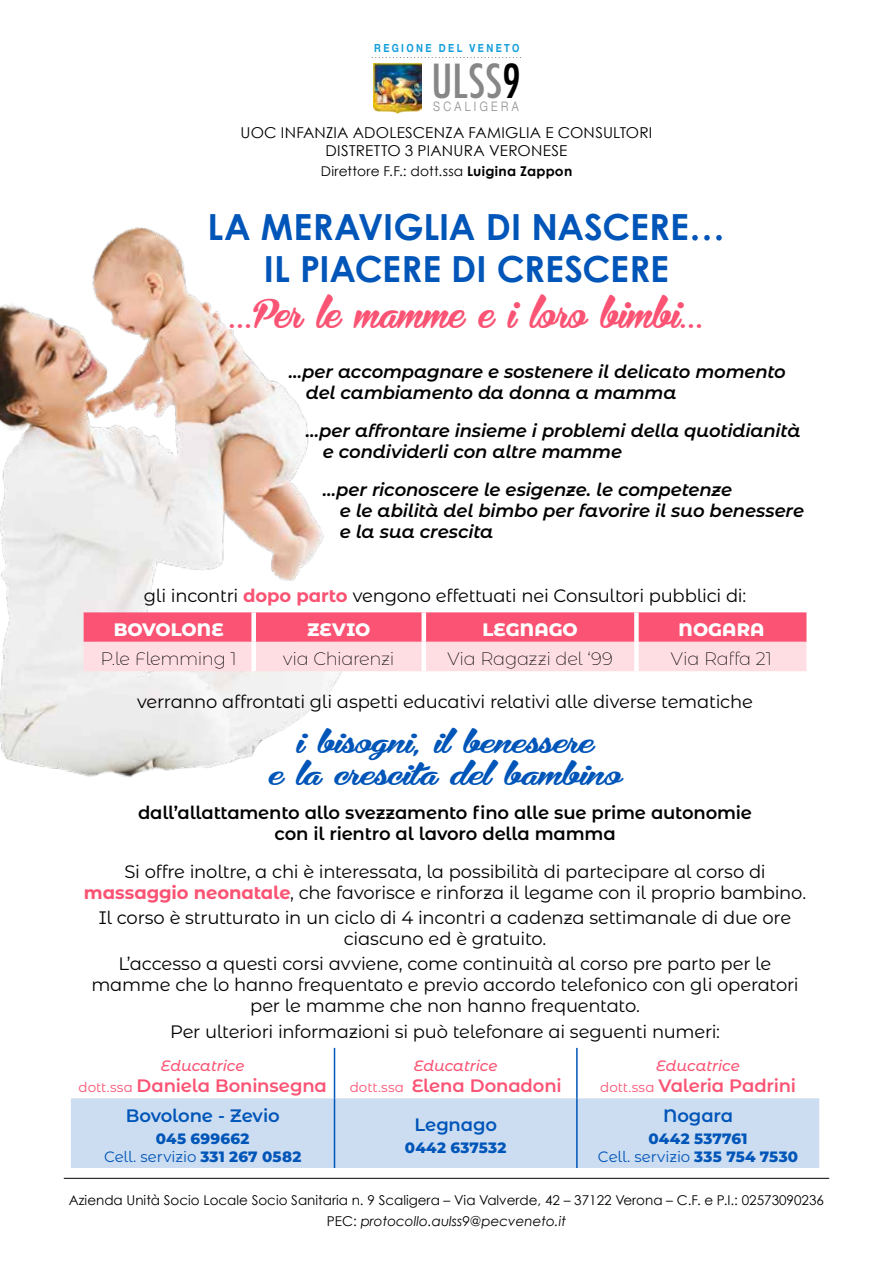
<style>
.page{position:relative;width:893px;height:1263px;background:#fff}
.page>*{position:absolute;margin:0;border:0;box-sizing:border-box;transform-origin:0 0}
.t1{font:500 condensed 45.6px "Futura";color:#878787}
.t2{font:700 36px/42px "Century Gothic";color:#0055b8;text-align:center}
.t3{font:36px "Bira PERSONALUSEONLY";letter-spacing:.005em;color:#fb5373}
.t4{font:27px/32.4px "Bira PERSONALUSEONLY";letter-spacing:.005em;color:#0055b8;text-align:center;scale:1.25 1}
.t5{font:18px/21px "Montserrat Alternates";letter-spacing:-.015em;color:#000;text-align:center}
.t6{font:italic 600 18px/21px "Montserrat Alternates";letter-spacing:-.01em;color:#000}
.t7{font:600 18px/21px "Montserrat Alternates";letter-spacing:-.01em;color:#000;text-align:center}
.t8{font:600 18px "Montserrat Alternates";letter-spacing:-.01em;color:#fb5373}
.t9{font:200 18px "Montserrat Alternates";letter-spacing:-.02em;color:#000}
.t10{font:600 18px "Montserrat Alternates";letter-spacing:-.005em;color:#0055b8}
.t11{font:800 18px "Montserrat Alternates";letter-spacing:.005em;color:#fff}
.t12{font:800 15px/18px "Montserrat Alternates";letter-spacing:.02em;color:#0055b8;text-align:center}
.t13{font:15px/18px "Century Gothic";letter-spacing:.015em;color:#000;text-align:center}
.t14{font:italic 500 15px "Montserrat Alternates";letter-spacing:-.01em;color:#fb5373}
.t15{font:13.5px/20.4px "Century Gothic";color:#000;text-align:center}
.t16{font:300 13.05px "Helvetica Neue LT Pro";letter-spacing:.305em;color:#878787;scale:.84 1}
.t17{font:700 11.25px "Helvetica Neue LT Pro";letter-spacing:.25em;color:#169fdb;scale:.84 1}
.s1{color:#000}
.s2{font-weight:700}
.s3{font-weight:700;color:#fb5373}
.s4{font-weight:800;color:#fff}
.s5{font-weight:400;font-size:13.5px}
.s6{font-weight:400}
.s7{font-style:italic}
</style>
<div class="page">
<svg style="left:372px;top:57px;width:149px;height:1px"></svg>
<img style="left:374px;top:64px;width:47px;height:49px">
<hr style="left:64px;top:1178px;width:765px;height:1px;background:#000">
<img style="left:0;top:227px;width:343px;height:551px">
<svg style="left:84px;top:612px;width:722px;height:59px;background:#fc98ab"></svg>
<div style="left:251px;top:612px;width:5px;height:30px;background:#fff"></div>
<hr style="left:422px;top:612px;width:4px;height:30px;background:#fff">
<div style="left:634px;top:612px;width:5px;height:30px;background:#fff"></div>
<div style="left:251px;top:642px;width:5px;height:29px;background:#fff"></div>
<hr style="left:422px;top:642px;width:4px;height:29px;background:#fff">
<div style="left:634px;top:642px;width:5px;height:29px;background:#fff"></div>
<div style="left:71px;top:1098px;width:748px;height:70px;background:#ccddf1"></div>
<hr style="left:334px;top:1048px;width:1px;height:50px;background:#0055b8">
<hr style="left:576px;top:1048px;width:2px;height:50px;background:#0055b8">
<hr style="left:334px;top:1098px;width:1px;height:70px;background:#0055b8">
<hr style="left:576px;top:1098px;width:2px;height:70px;background:#0055b8">
<p class="t17" style="left:374px;top:41px;width:174px">REGIONE DEL VENETO</p>
<h1 class="t1" style="left:431px;top:52px;width:91px">ULSS<span class="s1">9</span></h1>
<p class="t16" style="left:433px;top:98px;width:103px">SCALIGERA</p>
<p class="t13" style="left:241px;top:123px;width:413px">UOC INFANZIA ADOLESCENZA FAMIGLIA E CONSULTORI<br>DISTRETTO 3 PIANURA VERONESE</p>
<p class="t15" style="left:321px;top:161px;width:253px">Direttore F.F.: dott.ssa <span class="s2">Luigina Zappon</span></p>
<h2 class="t2" style="left:208px;top:205px;width:519px">LA MERAVIGLIA DI NASCERE…<br>IL PIACERE DI CRESCERE</h2>
<h2 class="t3" style="left:229px;top:287px;width:477px">…Per le mamme e i loro bimbi…</h2>
<p class="t6" style="left:306px;top:360px;width:481px;text-indent:-17px">…per accompagnare e sostenere il delicato momento del cambiamento da donna a mamma</p>
<p class="t6" style="left:323px;top:419px;width:479px;text-indent:-17px">…per affrontare insieme i problemi della quotidianità e condividerli con altre mamme</p>
<p class="t6" style="left:340px;top:478px;width:466px;text-indent:-17px">…per riconoscere le esigenze. le competenze<br>e le abilità del bimbo per favorire il suo benessere e la sua crescita</p>
<p class="t5" style="left:114px;top:578px;width:634px;line-height:33.8px;text-align:left;text-indent:30px">gli incontri <span class="s3">dopo parto</span> vengono effettuati nei Consultori pubblici di:<br><span class="s4">BOVOLONE</span></p>
<p class="t11" style="left:307px;top:616px;width:65px">ZEVIO</p>
<p class="t11" style="left:482px;top:616px;width:97px">LEGNAGO</p>
<p class="t11" style="left:679px;top:616px;width:87px">NOGARA</p>
<p class="t9" style="left:101px;top:647px;width:138px">P.le Flemming 1</p>
<p class="t9" style="left:283px;top:647px;width:113px">via Chiarenzi</p>
<p class="t9" style="left:447px;top:647px;width:167px">Via Ragazzi del ‘99</p>
<p class="t9" style="left:671px;top:647px;width:102px">Via Raffa 21</p>
<p class="t5" style="left:137px;top:690px;width:617px">verranno affrontati gli aspetti educativi relativi alle diverse tematiche</p>
<h3 class="t4" style="left:269px;top:726px;width:283px">i bisogni, il benessere<br>e la crescita del bambino</h3>
<p class="t7" style="left:138px;top:801px;width:616px">dall’allattamento allo svezzamento fino alle sue prime autonomie con il rientro al lavoro della mamma</p>
<p class="t5" style="left:84px;top:860px;width:724px">Si offre inoltre, a chi è interessata, la possibilità di partecipare al corso di <span class="s3">massaggio neonatale</span>, che favorisce e rinforza il legame con il proprio bambino.</p>
<p class="t5" style="left:99px;top:907px;width:694px">Il corso è strutturato in un ciclo di 4 incontri a cadenza settimanale di due ore ciascuno ed è gratuito.</p>
<p class="t5" style="left:91px;top:953px;width:709px">L’accesso a questi corsi avviene, come continuità al corso pre parto per le mamme che lo hanno frequentato e previo accordo telefonico con gli operatori per le mamme che non hanno frequentato.</p>
<p class="t5" style="left:170px;top:1020px;width:552px">Per ulteriori informazioni si può telefonare ai seguenti numeri:</p>
<p class="t14" style="left:161px;top:1055px;width:85px">Educatrice</p>
<p class="t8" style="left:78px;top:1073px;width:250px"><span class="s5">dott.ssa</span> Daniela Boninsegna</p>
<p class="t14" style="left:414px;top:1055px;width:85px">Educatrice</p>
<p class="t8" style="left:350px;top:1073px;width:213px"><span class="s5">dott.ssa</span> Elena Donadoni</p>
<p class="t14" style="left:656px;top:1055px;width:85px">Educatrice</p>
<p class="t8" style="left:600px;top:1073px;width:197px"><span class="s5">dott.ssa</span> Valeria Padrini</p>
<p class="t10" style="left:126px;top:1102px;width:155px">Bovolone - Zevio</p>
<p class="t12" style="left:104px;top:1129px;width:199px">045 699662<br><span class="s6">Cell. servizio</span> 331 267 0582</p>
<p class="t10" style="left:414px;top:1111px;width:84px">Legnago</p>
<p class="t12" style="left:405px;top:1138px;width:103px">0442 637532</p>
<p class="t10" style="left:663px;top:1102px;width:72px">Nogara</p>
<p class="t12" style="left:598px;top:1129px;width:202px">0442 537761<br><span class="s6">Cell. servizio</span> 335 754 7530</p>
<p class="t15" style="left:69px;top:1190px;width:757px">Azienda Unità Socio Locale Socio Sanitaria n. 9 Scaligera – Via Valverde, 42 – 37122 Verona – C.F. e P.I.: 02573090236<br>PEC: <span class="s7">protocollo.aulss9@pecveneto.it</span></p>
</div>
